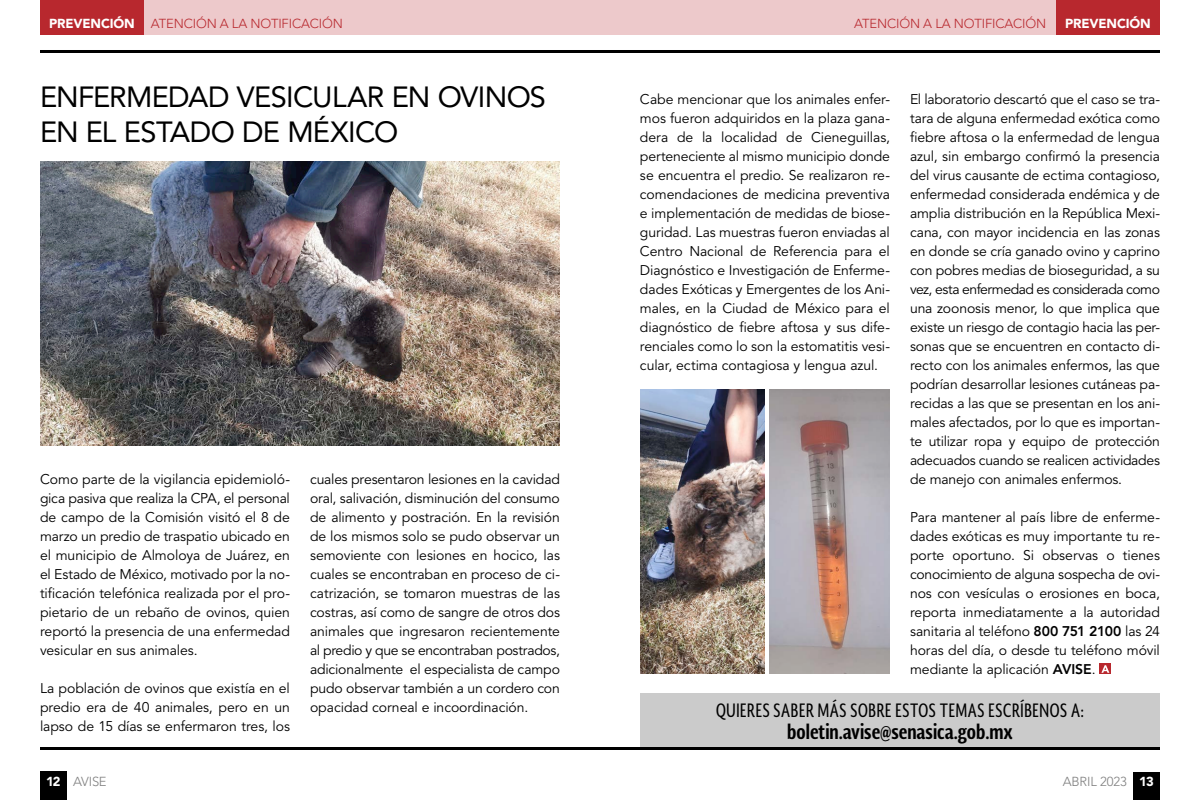
<style>
.page{position:relative;width:1200px;height:800px;background:#fff}
.page>*{position:absolute;margin:0;border:0;box-sizing:border-box;transform-origin:0 0}
.t1{font:29px/35px "Avenir LT Std";letter-spacing:-.025em;color:#000}
.t2{font:700 20px "Soberana Sans Condensed";color:#000}
.t3{font:18px "Soberana Sans Condensed";color:#000}
.t4{font:14px/19px "Avenir LT Std";letter-spacing:-.005em;color:#000;text-align:justify}
.t5{font:300 13px "Avenir LT Std";letter-spacing:-.01em;color:#b8282e}
.t6{font:300 13px "Avenir LT Std";letter-spacing:-.01em;color:#7f7f7f}
.t7{font:900 13px "Avenir LT Std";letter-spacing:-.01em;color:#fff}
.s1{font-weight:900;color:#fff}
.s2{font-weight:800}
</style>
<div class="page">
<div style="left:44px;top:0;width:1116px;height:35px;background:#edc9cb"></div>
<div style="left:40px;top:0;width:104px;height:35px;background:#b8282e"></div>
<div style="left:1056px;top:0;width:104px;height:35px;background:#b8282e"></div>
<div style="left:40px;top:771px;width:27px;height:29px;background:#000"></div>
<hr style="left:40px;top:747px;width:1120px;height:3px;background:#000">
<hr style="left:40px;top:50px;width:1120px;height:3px;background:#000">
<div style="left:1133px;top:772px;width:27px;height:28px;background:#000"></div>
<div style="left:640px;top:693px;width:520px;height:54px;background:#cbcbcb"></div>
<div style="left:1100px;top:664px;width:11px;height:10px;background:#b8282e"></div>
<svg style="left:1101px;top:665px;width:8px;height:8px"></svg>
<img style="left:40px;top:161px;width:520px;height:285px">
<img style="left:769px;top:389px;width:121px;height:285px">
<img style="left:640px;top:389px;width:125px;height:285px">
<p class="t5" style="left:49px;top:16px;width:295px"><span class="s1">PREVENCIÓN</span> ATENCIÓN A LA NOTIFICACIÓN</p>
<h1 class="t1" style="left:40px;top:80px;width:508px">ENFERMEDAD VESICULAR EN OVINOS<br>EN EL ESTADO DE MÉXICO</h1>
<p class="t4" style="left:40px;top:470px;width:252px">Como parte de la vigilancia epidemioló&shy;gica pasiva que realiza la CPA, el personal de campo de la Comisión visitó el 8 de marzo un predio de traspatio ubicado en el municipio de Almoloya de Juárez, en el Estado de México, motivado por la no&shy;tificación telefónica realizada por el pro&shy;pietario de un rebaño de ovinos, quien reportó la presencia de una enfermedad vesicular en sus animales.</p>
<p class="t4" style="left:40px;top:679px;width:252px">La población de ovinos que existía en el predio era de 40 animales, pero en un lapso de 15 días se enfermaron tres, los</p>
<p class="t4" style="left:310px;top:470px;width:252px">cuales presentaron lesiones en la cavidad oral, salivación, disminución del consumo de alimento y postración. En la revisión de los mismos solo se pudo observar un semoviente con lesiones en hocico, las cuales se encontraban en proceso de ci&shy;catrización, se tomaron muestras de las costras, así como de sangre de otros dos animales que ingresaron recientemente al predio y que se encontraban postrados, adicionalmente el especialista de campo pudo observar también a un cordero con opacidad corneal e incoordinación.</p>
<p class="t5" style="left:854px;top:16px;width:193px">ATENCIÓN A LA NOTIFICACIÓN</p>
<p class="t7" style="left:1065px;top:16px;width:87px">PREVENCIÓN</p>
<p class="t4" style="left:640px;top:90px;width:252px">Cabe mencionar que los animales enfer&shy;mos fueron adquiridos en la plaza gana&shy;dera de la localidad de Cieneguillas, perteneciente al mismo municipio donde se encuentra el predio. Se realizaron re&shy;comendaciones de medicina preventiva e implementación de medidas de biose&shy;guridad. Las muestras fueron enviadas al Centro Nacional de Referencia para el Diagnóstico e Investigación de Enferme&shy;dades Exóticas y Emergentes de los Ani&shy;males, en la Ciudad de México para el diagnóstico de fiebre aftosa y sus dife&shy;renciales como lo son la estomatitis vesi&shy;cular, ectima contagiosa y lengua azul.</p>
<p class="t4" style="left:910px;top:90px;width:252px">El laboratorio descartó que el caso se tra&shy;tara de alguna enfermedad exótica como fiebre aftosa o la enfermedad de lengua azul, sin embargo confirmó la presencia del virus causante de ectima contagioso, enfermedad considerada endémica y de amplia distribución en la República Mexi&shy;cana, con mayor incidencia en las zonas en donde se cría ganado ovino y caprino con pobres medias de bioseguridad, a su vez, esta enfermedad es considerada como una zoonosis menor, lo que implica que existe un riesgo de contagio hacia las per&shy;sonas que se encuentren en contacto di&shy;recto con los animales enfermos, las que podrían desarrollar lesiones cutáneas pa&shy;recidas a las que se presentan en los ani&shy;males afectados, por lo que es importan&shy;te utilizar ropa y equipo de protección adecuados cuando se realicen actividades de manejo con animales enfermos.</p>
<p class="t4" style="left:910px;top:508px;width:252px">Para mantener al país libre de enferme&shy;dades exóticas es muy importante tu re&shy;porte oportuno. Si observas o tienes conocimiento de alguna sospecha de ovi&shy;nos con vesículas o erosiones en boca, reporta inmediatamente a la autoridad sanitaria al teléfono <span class="s2">800 751 2100</span> las 24 horas del día, o desde tu teléfono móvil mediante la aplicación <span class="s2">AVISE</span>.</p>
<p class="t3" style="left:716px;top:698px;width:370px">QUIERES SABER MÁS SOBRE ESTOS TEMAS ESCRÍBENOS A:</p>
<h2 class="t2" style="left:787px;top:718px;width:227px">boletin.avise@senasica.gob.mx</h2>
<p class="t6" style="left:46px;top:774px;width:62px"><span class="s1">12</span> AVISE</p>
<p class="t6" style="left:1063px;top:774px;width:93px">ABRIL 2023 <span class="s1">13</span></p>
</div>
